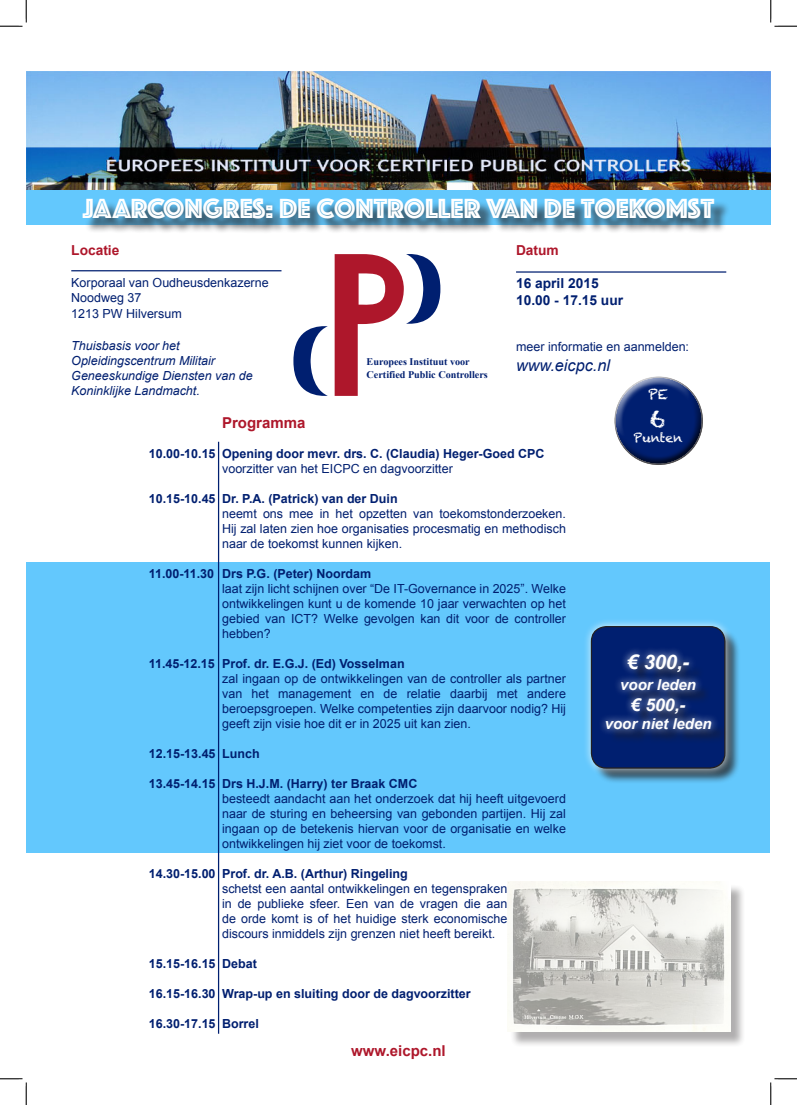
<style>
.page{position:relative;width:797px;height:1105px;background:#fff}
.page>*{position:absolute;margin:0;border:0;box-sizing:border-box;transform-origin:0 0}
.t1{font:28.75px "Phosphate Inline";color:#fff}
.t2{font:23.75px "Chalkduster";color:#fff}
.t3{font:italic 700 20px "Arial";color:#fff}
.t4{font:italic 700 17.5px "Arial";color:#fff}
.t5{font:italic 16.25px "Arial";color:#001f70}
.t6{font:italic 700 15px "Arial";color:#fff}
.t7{font:700 15px "Arial";color:#ae172b}
.t8{font:700 13.75px "Arial";color:#001f70}
.t9{font:700 13.75px "Arial";color:#ae172b}
.t10{font:13.75px "Chalkduster";color:#fff}
.t11{font:12.5px/15px "Arial";color:#001f70;text-align:justify}
.t12{font:700 12.5px "Arial";color:#001f70}
.t13{font:italic 12.5px/15px "Arial";color:#001f70}
.t14{font:12.5px "Chalkduster";color:#fff}
.t15{font:700 10.12px "Times New Roman";color:#001f70}
</style>
<div class="page">
<img style="left:26px;top:71px;width:744px;height:119px">
<div style="left:27px;top:562px;width:743px;height:291px;background:#63c8fd"></div>
<div style="left:509px;top:883px;width:236px;height:164px;background:#231f20;opacity:.75"></div>
<img style="left:507px;top:881px;width:223px;height:151px">
<div style="left:26px;top:190px;width:744px;height:35px;background:#63c8fd"></div>
<div style="left:85px;top:200px;width:645px;height:34px;background:#231f20;opacity:.75"></div>
<svg style="left:334px;top:254px;width:106px;height:142px"></svg>
<svg style="left:293px;top:326px;width:35px;height:70px"></svg>
<hr style="left:71px;top:270px;width:210px;height:1px;background:#001f70">
<hr style="left:516px;top:271px;width:210px;height:2px;background:#001f70">
<hr style="left:218px;top:442px;width:1px;height:592px;background:#001f70">
<div style="left:613px;top:367px;width:90px;height:79px;background:#fff;opacity:.75"></div>
<div style="left:613px;top:390px;width:98px;height:77px;background:#231f20;opacity:.75"></div>
<div style="left:592px;top:628px;width:149px;height:156px;background:#231f20;opacity:.75"></div>
<div style="left:582px;top:618px;width:151px;height:159px;background:#fff;opacity:.75"></div>
<div style="left:591px;top:627px;width:134px;height:141px;background:#001f70;border-radius:15px"></div>
<div style="left:591px;top:626px;width:134px;height:143px;border:1px solid #231f20;border-radius:15px"></div>
<div style="left:608px;top:657px;width:118px;height:87px;background:#231f20;opacity:.75"></div>
<div style="left:598px;top:647px;width:121px;height:90px;background:#fff;opacity:.75"></div>
<svg style="left:0;top:0;width:27px;height:27px"></svg>
<svg style="left:0;top:1078px;width:27px;height:27px"></svg>
<svg style="left:770px;top:0;width:27px;height:27px"></svg>
<svg style="left:770px;top:1078px;width:27px;height:27px"></svg>
<p class="t1" style="left:83px;top:188px;width:633px">JAARCONGRES: DE CONTROLLER VAN DE TOEKOMST</p>
<p class="t9" style="left:71px;top:241px;width:50px">Locatie</p>
<p class="t11" style="left:71px;top:275px;width:199px">Korporaal van Oudheusdenkazerne</p>
<p class="t11" style="left:71px;top:290px;width:72px">Noodweg 37</p>
<p class="t11" style="left:71px;top:306px;width:112px">1213 PW Hilversum</p>
<p class="t13" style="left:71px;top:338px;width:183px">Thuisbasis voor het<br>Opleidingscentrum Militair<br>Geneeskundige Diensten van de<br>Koninklijke Landmacht.</p>
<p class="t9" style="left:516px;top:241px;width:44px">Datum</p>
<p class="t8" style="left:516px;top:274px;width:84px">16 april 2015</p>
<p class="t8" style="left:516px;top:291px;width:109px">10.00 - 17.15 uur</p>
<p class="t11" style="left:516px;top:339px;width:174px">meer informatie en aanmelden:</p>
<p class="t5" style="left:516px;top:354px;width:95px">www.eicpc.nl</p>
<p class="t15" style="left:366px;top:355px;width:105px">Europees Instituut voor</p>
<p class="t15" style="left:366px;top:369px;width:123px">Certified Public Controllers</p>
<p class="t10" style="left:648px;top:386px;width:21px">PE</p>
<h2 class="t2" style="left:649px;top:405px;width:17px">6</h2>
<p class="t14" style="left:633px;top:430px;width:50px">Punten</p>
<p class="t7" style="left:222px;top:413px;width:85px">Programma</p>
<p class="t12" style="left:222px;top:446px;width:324px">Opening door mevr. drs. C. (Claudia) Heger-Goed CPC</p>
<p class="t11" style="left:222px;top:461px;width:232px">voorzitter van het EICPC en dagvoorzitter</p>
<p class="t12" style="left:222px;top:491px;width:177px">Dr. P.A. (Patrick) van der Duin</p>
<p class="t11" style="left:222px;top:506px;width:345px">neemt ons mee in het opzetten van toekomstonderzoeken.<br>Hij zal laten zien hoe organisaties procesmatig en methodisch naar de toekomst kunnen kijken.</p>
<p class="t12" style="left:222px;top:566px;width:151px">Drs P.G. (Peter) Noordam</p>
<p class="t11" style="left:222px;top:581px;width:345px">laat zijn licht schijnen over “De IT-Governance in 2025”. Welke ontwikkelingen kunt u de komende 10 jaar verwachten op het gebied van ICT? Welke gevolgen kan dit voor de controller hebben?</p>
<p class="t12" style="left:222px;top:656px;width:184px">Prof. dr. E.G.J. (Ed) Vosselman</p>
<p class="t11" style="left:222px;top:671px;width:345px">zal ingaan op de ontwikkelingen van de controller als partner van het management en de relatie daarbij met andere beroepsgroepen. Welke competenties zijn daarvoor nodig? Hij geeft zijn visie hoe dit er in 2025 uit kan zien.</p>
<p class="t12" style="left:222px;top:746px;width:39px">Lunch</p>
<p class="t12" style="left:222px;top:776px;width:197px">Drs H.J.M. (Harry) ter Braak CMC</p>
<p class="t11" style="left:222px;top:791px;width:345px">besteedt aandacht aan het onderzoek dat hij heeft uitgevoerd naar de sturing en beheersing van gebonden partijen. Hij zal ingaan op de betekenis hiervan voor de organisatie en welke ontwikkelingen hij ziet voor de toekomst.</p>
<p class="t12" style="left:222px;top:866px;width:187px">Prof. dr. A.B. (Arthur) Ringeling</p>
<p class="t11" style="left:222px;top:881px;width:287px">schetst een aantal ontwikkelingen en tegenspraken in de publieke sfeer. Een van de vragen die aan de orde komt is of het huidige sterk economische discours inmiddels zijn grenzen niet heeft bereikt.</p>
<p class="t12" style="left:222px;top:956px;width:36px">Debat</p>
<p class="t12" style="left:222px;top:986px;width:250px">Wrap-up en sluiting door de dagvoorzitter</p>
<p class="t12" style="left:222px;top:1016px;width:38px">Borrel</p>
<p class="t12" style="left:149px;top:446px;width:68px">10.00-10.15</p>
<p class="t12" style="left:149px;top:491px;width:68px">10.15-10.45</p>
<p class="t12" style="left:149px;top:566px;width:67px">11.00-11.30</p>
<p class="t3" style="left:627px;top:649px;width:64px">€ 300,-</p>
<p class="t6" style="left:620px;top:675px;width:77px">voor leden</p>
<p class="t4" style="left:631px;top:693px;width:56px">€ 500,-</p>
<p class="t6" style="left:605px;top:714px;width:108px">voor niet leden</p>
<p class="t12" style="left:149px;top:656px;width:68px">11.45-12.15</p>
<p class="t12" style="left:149px;top:746px;width:68px">12.15-13.45</p>
<p class="t12" style="left:149px;top:776px;width:68px">13.45-14.15</p>
<p class="t12" style="left:149px;top:866px;width:68px">14.30-15.00</p>
<p class="t12" style="left:149px;top:956px;width:68px">15.15-16.15</p>
<p class="t12" style="left:149px;top:986px;width:68px">16.15-16.30</p>
<p class="t12" style="left:149px;top:1016px;width:68px">16.30-17.15</p>
<p class="t7" style="left:351px;top:1041px;width:96px">www.eicpc.nl</p>
</div>
